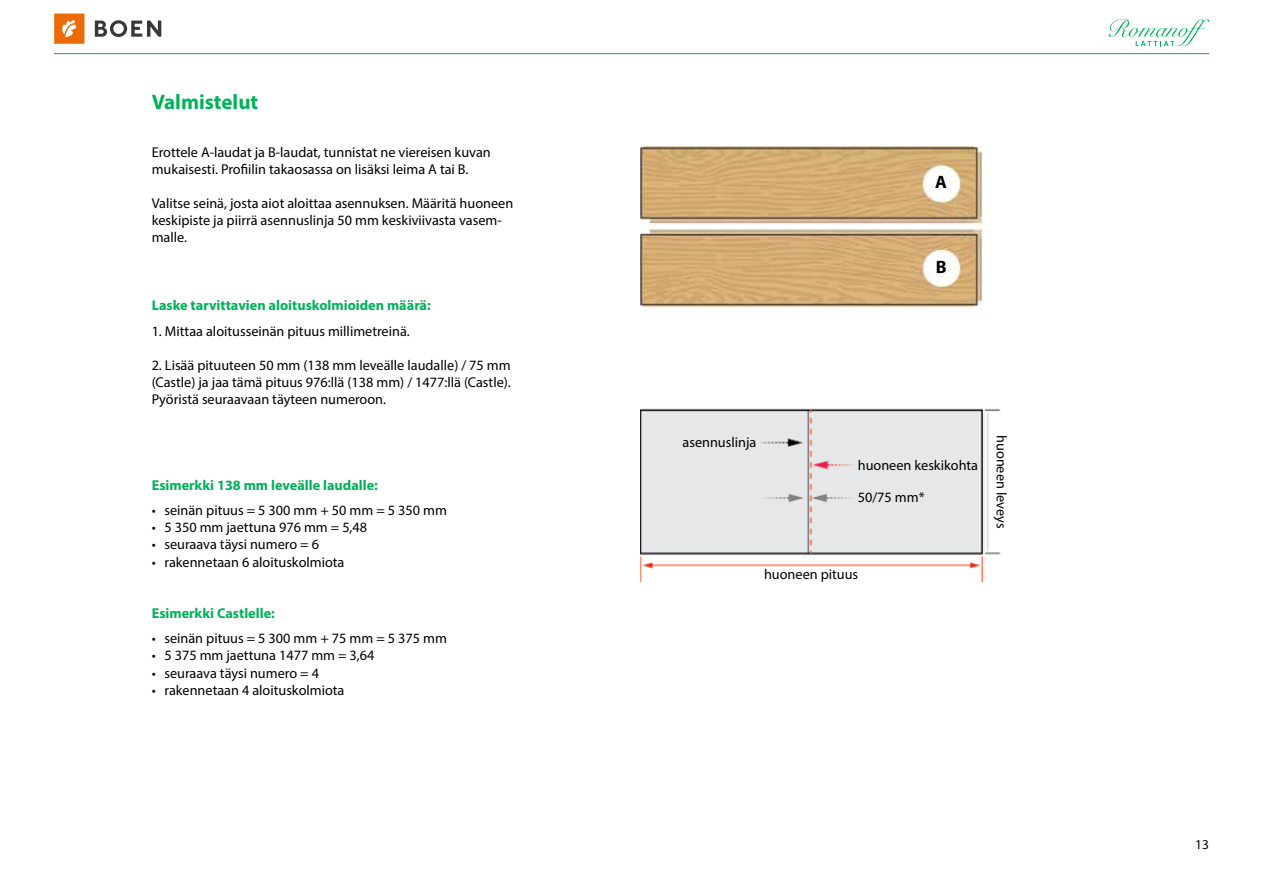
<style>
.page{position:relative;width:1263px;height:893px;background:#fff}
.page>*{position:absolute;margin:0;border:0;box-sizing:border-box;transform-origin:0 0}
.t1{font:700 21px "Myriad Pro";color:#00b259}
.t2{font:700 18px "Myriad Pro";color:#000}
.t3{font:14.25px/17.1px "Myriad Pro";color:#000}
.t4{font:700 14.25px "Myriad Pro";color:#00b259}
.t5{font:13.5px "Myriad Pro";color:#000}
</style>
<div class="page">
<svg style="left:1109px;top:19px;width:100px;height:27px"></svg>
<hr style="left:54px;top:53px;width:1155px;height:1px;background:#00b259">
<div style="left:54px;top:14px;width:30px;height:30px;background:#ed6b06"></div>
<svg style="left:62px;top:20px;width:14px;height:17px"></svg>
<svg style="left:95px;top:20px;width:66px;height:17px"></svg>
<img style="left:640px;top:146px;width:343px;height:164px">
<img style="left:640px;top:408px;width:361px;height:175px">
<h1 class="t1" style="left:152px;top:89px;width:108px">Valmistelut</h1>
<p class="t3" style="left:152px;top:143px;width:341px">Erottele A-laudat ja B-laudat, tunnistat ne viereisen kuvan mukaisesti. Profiilin takaosassa on lisäksi leima A tai B.</p>
<p class="t3" style="left:152px;top:194px;width:363px">Valitse seinä, josta aiot aloittaa asennuksen. Määritä huoneen keskipiste ja piirrä asennuslinja 50 mm keskiviivasta vasem&shy;malle.</p>
<p class="t4" style="left:152px;top:296px;width:281px">Laske tarvittavien aloituskolmioiden määrä:</p>
<p class="t3" style="left:152px;top:322px;width:260px">1. Mittaa aloitusseinän pituus millimetreinä.</p>
<p class="t3" style="left:152px;top:357px;width:361px;text-align:justify">2. Lisää pituuteen 50 mm (138 mm leveälle laudalle) / 75 mm (Castle) ja jaa tämä pituus 976:llä (138 mm) / 1477:llä (Castle).<br>Pyöristä seuraavaan täyteen numeroon.</p>
<p class="t4" style="left:152px;top:476px;width:228px">Esimerkki 138 mm leveälle laudalle:</p>
<p class="t3" style="left:152px;top:502px;width:297px">• seinän pituus = 5 300 mm + 50 mm = 5 350 mm</p>
<p class="t3" style="left:152px;top:519px;width:217px">• 5 350 mm jaettuna 976 mm = 5,48</p>
<p class="t3" style="left:152px;top:536px;width:169px">• seuraava täysi numero = 6</p>
<p class="t3" style="left:152px;top:553px;width:194px">• rakennetaan 6 aloituskolmiota</p>
<p class="t4" style="left:152px;top:604px;width:125px">Esimerkki Castlelle:</p>
<p class="t3" style="left:152px;top:630px;width:297px">• seinän pituus = 5 300 mm + 75 mm = 5 375 mm</p>
<p class="t3" style="left:152px;top:647px;width:224px">• 5 375 mm jaettuna 1477 mm = 3,64</p>
<p class="t3" style="left:152px;top:664px;width:169px">• seuraava täysi numero = 4</p>
<p class="t3" style="left:152px;top:681px;width:194px">• rakennetaan 4 aloituskolmiota</p>
<p class="t2" style="left:935px;top:171px;width:13px">A</p>
<p class="t2" style="left:936px;top:255px;width:12px">B</p>
<p class="t3" style="left:682px;top:433px;width:75px">asennuslinja</p>
<p class="t3" style="left:858px;top:456px;width:122px">huoneen keskikohta</p>
<p class="t3" style="left:858px;top:489px;width:68px">50/75 mm*</p>
<p class="t3" style="left:1010px;top:435px;width:95px;rotate:90deg">huoneen leveys</p>
<p class="t3" style="left:764px;top:565px;width:96px">huoneen pituus</p>
<p class="t5" style="left:1195px;top:836px;width:15px">13</p>
</div>
